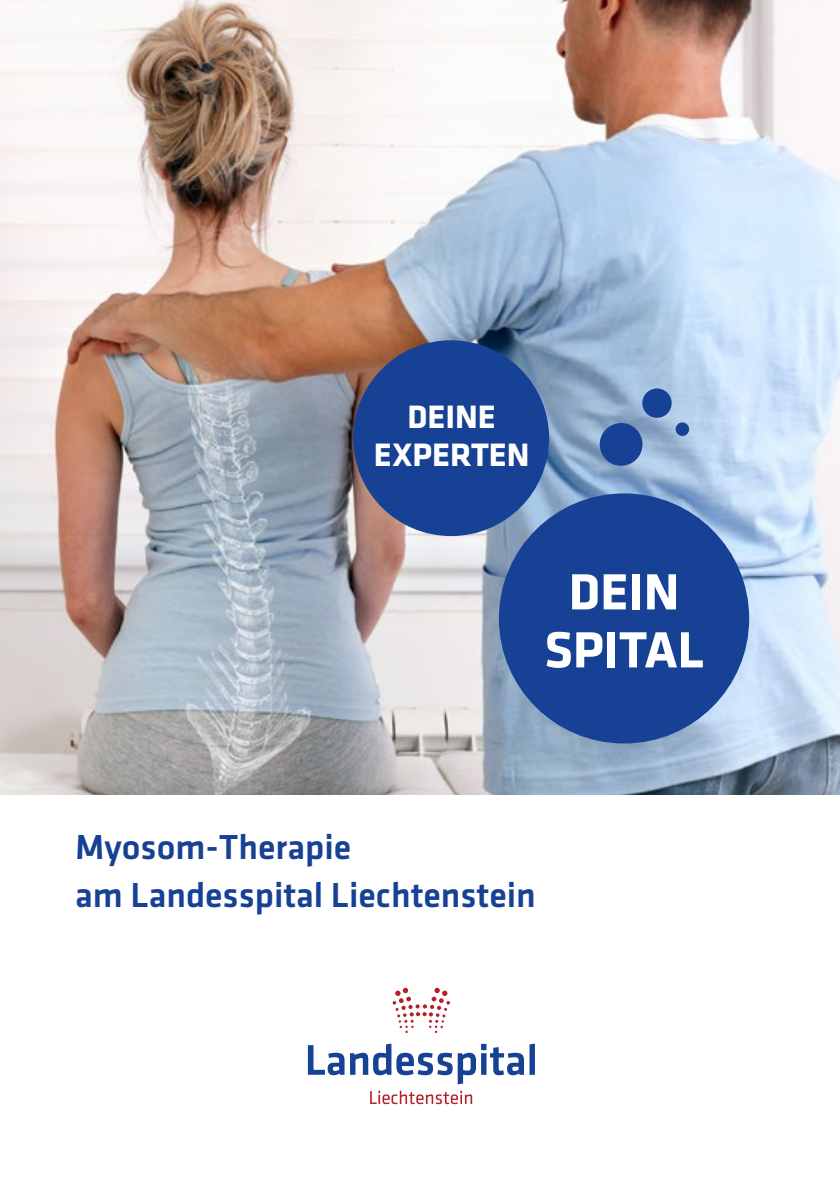
<style>
.page{position:relative;width:840px;height:1191px;background:#fff}
.page>*{position:absolute;margin:0;border:0;box-sizing:border-box;transform-origin:0 0}
.t1{font:700 52.8px/58px "Klavika";color:#fff;text-align:center}
.t2{font:500 36px/48px "Klavika";color:#164194}
.t3{font:700 33.6px/37.4px "Klavika";color:#fff;text-align:center}
</style>
<div class="page">
<img style="left:0;top:0;width:839px;height:794px">
<div style="left:599px;top:423px;width:43px;height:43px;background:#164194;border-radius:50%"></div>
<div style="left:642px;top:388px;width:29px;height:30px;background:#164194;border-radius:50%"></div>
<div style="left:675px;top:422px;width:13px;height:14px;background:#164194;border-radius:50%"></div>
<div style="left:498px;top:493px;width:250px;height:250px;background:#164194;border-radius:50%"></div>
<div style="left:353px;top:340px;width:196px;height:196px;background:#164194;border-radius:50%"></div>
<svg style="left:392px;top:987px;width:58px;height:46px"></svg>
<svg style="left:370px;top:1090px;width:102px;height:14px"></svg>
<svg style="left:350px;top:1043px;width:125px;height:41px"></svg>
<svg style="left:481px;top:1044px;width:42px;height:31px"></svg>
<svg style="left:529px;top:1043px;width:5px;height:31px"></svg>
<svg style="left:308px;top:1045px;width:36px;height:30px"></svg>
<p class="t3" style="left:373px;top:397px;width:157px">DEINE<br>EXPERTEN</p>
<h1 class="t1" style="left:544px;top:560px;width:161px">DEIN<br>SPITAL</h1>
<p class="t2" style="left:75px;top:823px;width:462px">Myosom-Therapie<br>am Landesspital Liechtenstein</p>
</div>
